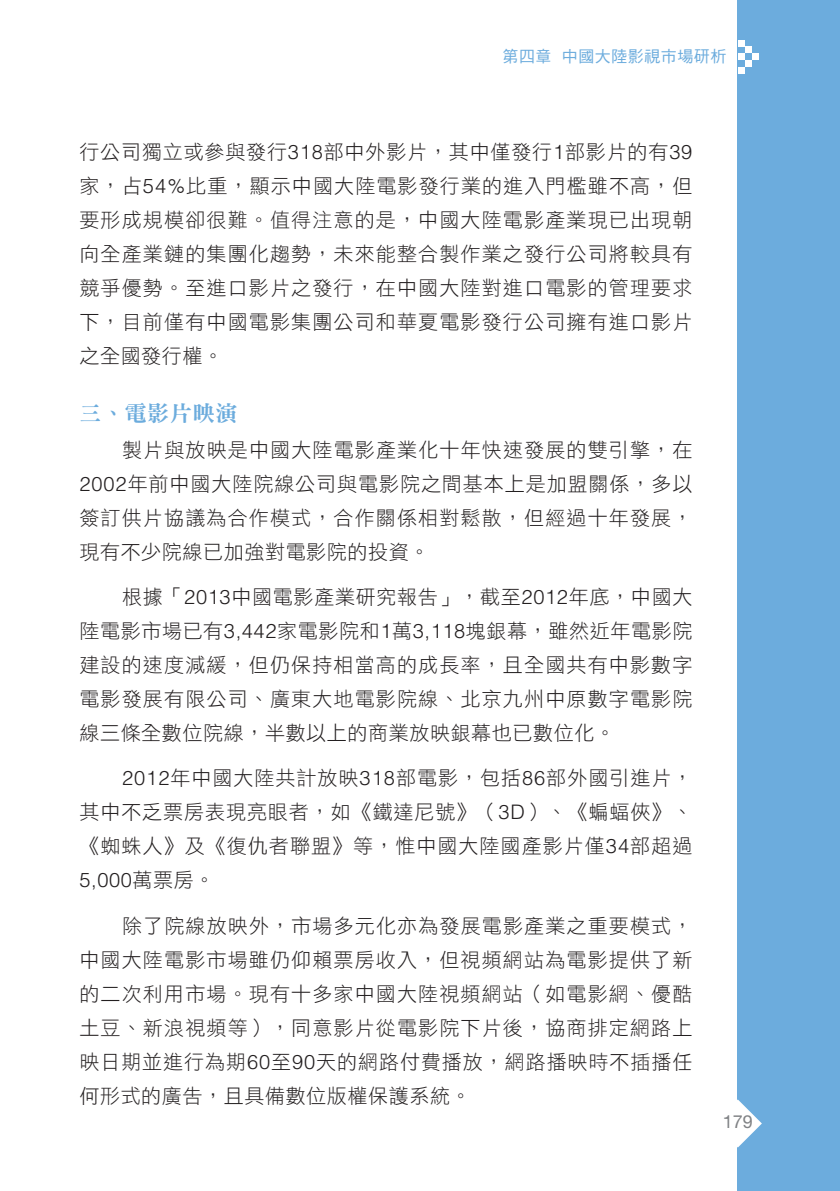
<style>
.page{position:relative;width:840px;height:1191px;background:#fff}
.page>*{position:absolute;margin:0;border:0;box-sizing:border-box;transform-origin:0 0}
.t1{font:22px "DF Ming Std W9";letter-spacing:.03em;color:#6cacdd}
.t2{font:20px/34px "DF Hei Std W3";letter-spacing:.05em;color:#231f20;text-align:justify}
.t3{font:300 20px "Helvetica";color:#231f20}
.t4{font:18px "Helvetica Neue";color:#808285}
.t5{font:16px "DF Hei Std W5";letter-spacing:.03em;color:#6cacdd}
.s1{font-family:"Helvetica";font-weight:300}
.s2{font-family:"DF Hei Std W3";font-weight:400}
</style>
<div class="page">
<div style="left:737px;top:0;width:102px;height:1191px;background:#6cacdd"></div>
<svg style="left:737px;top:1099px;width:24px;height:48px"></svg>
<div style="left:737px;top:40px;width:7px;height:7px;background:#fff"></div>
<div style="left:737px;top:53px;width:7px;height:7px;background:#fff"></div>
<div style="left:737px;top:67px;width:7px;height:7px;background:#fff"></div>
<div style="left:744px;top:47px;width:7px;height:6px;background:#fff"></div>
<div style="left:744px;top:60px;width:7px;height:7px;background:#fff"></div>
<div style="left:751px;top:53px;width:7px;height:7px;background:#fff"></div>
<p class="t5" style="left:502px;top:48px;width:225px">第四章 中國大陸影視市場研析</p>
<p class="t2" style="left:79px;top:134px;width:614px">行公司獨立或參與發行<span class="s1">318</span>部中外影片，其中僅發行<span class="s1">1</span>部影片的有<span class="s1">39</span>家，占<span class="s1">54%</span>比重，顯示中國大陸電影發行業的進入門檻雖不高，但要形成規模卻很難。值得注意的是，中國大陸電影產業現已出現朝向全產業鏈的集團化趨勢，未來能整合製作業之發行公司將較具有競爭優勢。至進口影片之發行，在中國大陸對進口電影的管理要求下，目前僅有中國電影集團公司和華夏電影發行公司擁有進口影片之全國發行權。</p>
<p class="t1" style="left:79px;top:402px;width:159px">三、電影片映演</p>
<p class="t2" style="left:79px;top:432px;width:614px;text-indent:43px">製片與放映是中國大陸電影產業化十年快速發展的雙引擎，在<span class="s1">2002</span>年前中國大陸院線公司與電影院之間基本上是加盟關係，多以簽訂供片協議為合作模式，合作關係相對鬆散，但經過十年發展，現有不少院線已加強對電影院的投資。</p>
<p class="t2" style="left:79px;top:579px;width:614px;text-indent:43px">根據「<span class="s1">2013</span>中國電影產業研究報告」，截至<span class="s1">2012</span>年底，中國大陸電影市場已有<span class="s1">3,442</span>家電影院和<span class="s1">1</span>萬<span class="s1">3,118</span>塊銀幕，雖然近年電影院建設的速度減緩，但仍保持相當高的成長率，且全國共有中影數字電影發展有限公司、廣東大地電影院線、北京九州中原數字電影院線三條全數位院線，半數以上的商業放映銀幕也已數位化。</p>
<p class="t2" style="left:79px;top:761px;width:614px;text-indent:43px"><span class="s1">2012</span>年中國大陸共計放映<span class="s1">318</span>部電影，包括<span class="s1">86</span>部外國引進片，其中不乏票房表現亮眼者，如《鐵達尼號》（<span class="s1">3D</span>）、《蝙蝠俠》、《蜘蛛人》及《復仇者聯盟》等，惟中國大陸國產影片僅<span class="s1">34</span>部超過</p>
<p class="t3" style="left:79px;top:868px;width:136px">5,000<span class="s2">萬票房。</span></p>
<p class="t2" style="left:79px;top:908px;width:614px;text-indent:43px">除了院線放映外，市場多元化亦為發展電影產業之重要模式，中國大陸電影市場雖仍仰賴票房收入，但視頻網站為電影提供了新的二次利用市場。現有十多家中國大陸視頻網站（如電影網、優酷土豆、新浪視頻等），同意影片從電影院下片後，協商排定網路上映日期並進行為期<span class="s1">60</span>至<span class="s1">90</span>天的網路付費播放，網路播映時不插播任何形式的廣告，且具備數位版權保護系統。</p>
<p class="t4" style="left:722px;top:1111px;width:32px">179</p>
</div>
